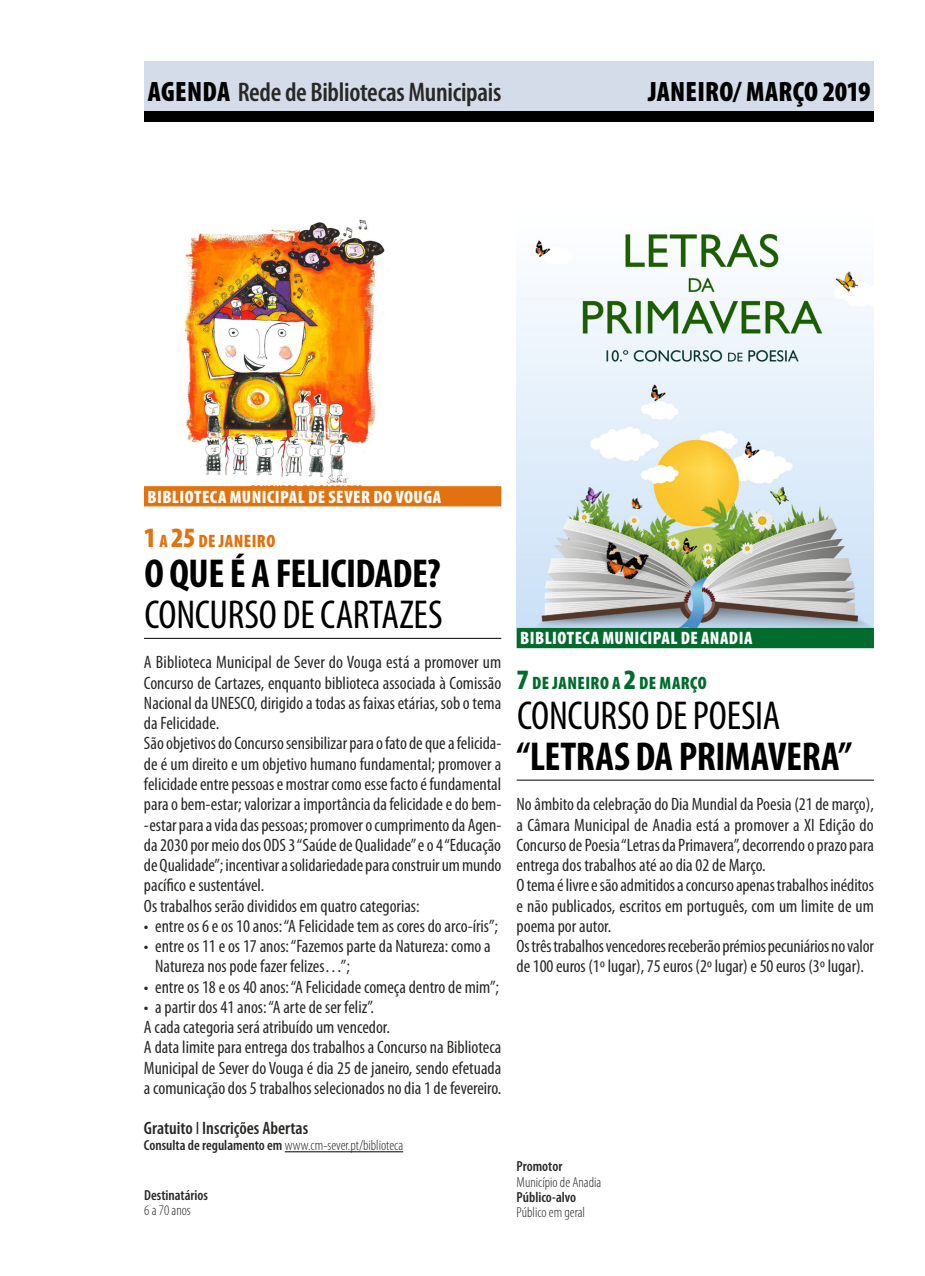
<style>
.page{position:relative;width:925px;height:1276px;background:#fff}
.page>*{position:absolute;margin:0;border:0;box-sizing:border-box;transform-origin:0 0}
.t1{font:700 condensed 40.5px "Myriad Pro";letter-spacing:-.01em;color:#000}
.t2{font:condensed 40.5px "Myriad Pro";letter-spacing:-.005em;color:#000}
.t3{font:900 condensed 28.12px "Myriad Pro";letter-spacing:.005em;color:#000}
.t4{font:600 condensed 27px "Myriad Pro";letter-spacing:-.01em;color:#282827}
.t5{font:condensed 18px/20.2px "Myriad Pro";color:#282827}
.t6{font:900 condensed 18px "Myriad Pro";letter-spacing:.025em;color:#fff}
.t7{font:600 condensed 18px "Myriad Pro";color:#282827}
.t8{font:900 condensed 18px "Myriad Pro";letter-spacing:.025em;color:#006b2d}
.t9{font:900 condensed 18px "Myriad Pro";letter-spacing:.025em;color:#e1720e}
.t10{font:300 condensed 14.62px "Myriad Pro";color:#282827}
.t11{font:600 condensed 14.62px "Myriad Pro";color:#282827}
.s1{font-weight:900;font-size:28.12px;color:#000}
.s2{font-size:28.12px}
.s3{font-weight:400}
.s4{font-weight:600}
</style>
<div class="page">
<div style="left:144px;top:61px;width:730px;height:50px;background:#d5dce9"></div>
<div style="left:144px;top:111px;width:730px;height:11px;background:#000"></div>
<img style="left:517px;top:233px;width:357px;height:395px">
<div style="left:517px;top:628px;width:357px;height:20px;background:#006b2d"></div>
<hr style="left:517px;top:780px;width:357px;height:1px;background:#000">
<img style="left:184px;top:219px;width:201px;height:267px">
<div style="left:144px;top:486px;width:357px;height:20px;background:#e1720e"></div>
<hr style="left:144px;top:638px;width:357px;height:1px;background:#000">
<hr style="left:285px;top:1151px;width:118px;height:1px;background:#000">
<h3 class="t4" style="left:148px;top:78px;width:355px"><span class="s1">AGENDA</span> Rede de Bibliotecas Municipais</h3>
<h2 class="t3" style="left:648px;top:76px;width:224px">JANEIRO/ MARÇO 2019</h2>
<p class="t6" style="left:148px;top:486px;width:295px">BIBLIOTECA MUNICIPAL DE SEVER DO VOUGA</p>
<p class="t9" style="left:144px;top:531px;width:133px"><span class="s2">1</span> A <span class="s2">25</span> DE JANEIRO</p>
<h1 class="t1" style="left:144px;top:551px;width:298px">O QUE É A FELICIDADE?</h1>
<h1 class="t2" style="left:144px;top:592px;width:300px">CONCURSO DE CARTAZES</h1>
<p class="t5" style="left:144px;top:653px;width:359px">A Biblioteca Municipal de Sever do Vouga está a promover um Concurso de Cartazes, enquanto biblioteca associada à Comissão Nacional da UNESCO, dirigido a todas as faixas etárias, sob o tema da Felicidade.<br>São objetivos do Concurso sensibilizar para o fato de que a felicida&shy;de é um direito e um objetivo humano fundamental; promover a felicidade entre pessoas e mostrar como esse facto é fundamental para o bem-estar; valorizar a importância da felicidade e do bem--estar para a vida das pessoas; promover o cumprimento da Agen&shy;da 2030 por meio dos ODS 3 “Saúde de Qualidade” e o 4 “Educação de Qualidade”; incentivar a solidariedade para construir um mundo pacífico e sustentável.<br>Os trabalhos serão divididos em quatro categorias:</p>
<p class="t5" style="left:144px;top:916px;width:355px">• entre os 6 e os 10 anos: “A Felicidade tem as cores do arco-íris”;</p>
<p class="t5" style="left:155px;top:936px;width:337px;text-indent:-11px">• entre os 11 e os 17 anos: “Fazemos parte da Natureza: como a<br>Natureza nos pode fazer felizes…”;</p>
<p class="t5" style="left:144px;top:977px;width:356px">• entre os 18 e os 40 anos: “A Felicidade começa dentro de mim”;</p>
<p class="t5" style="left:144px;top:997px;width:359px">• a partir dos 41 anos: “A arte de ser feliz”.<br>A cada categoria será atribuído um vencedor.<br>A data limite para entrega dos trabalhos a Concurso na Biblioteca Municipal de Sever do Vouga é dia 25 de janeiro, sendo efetuada a comunicação dos 5 trabalhos selecionados no dia 1 de fevereiro.</p>
<p class="t7" style="left:144px;top:1118px;width:166px">Gratuito <span class="s3">I</span> Inscrições Abertas</p>
<p class="t10" style="left:144px;top:1137px;width:261px"><span class="s4">Consulta de regulamento em</span> www.cm-sever.pt/biblioteca</p>
<p class="t11" style="left:144px;top:1186px;width:65px">Destinatários</p>
<p class="t10" style="left:144px;top:1202px;width:48px">6 a 70 anos</p>
<p class="t6" style="left:520px;top:628px;width:234px">BIBLIOTECA MUNICIPAL DE ANADIA</p>
<p class="t8" style="left:517px;top:672px;width:192px"><span class="s2">7</span> DE JANEIRO A <span class="s2">2</span> DE MARÇO</p>
<h1 class="t2" style="left:517px;top:694px;width:265px">CONCURSO DE POESIA</h1>
<h1 class="t1" style="left:517px;top:734px;width:337px">“LETRAS DA PRIMAVERA”</h1>
<p class="t5" style="left:517px;top:794px;width:359px">No âmbito da celebração do Dia Mundial da Poesia (21 de março), a Câmara Municipal de Anadia está a promover a XI Edição do Concurso de Poesia “Letras da Primavera”, decorrendo o prazo para entrega dos trabalhos até ao dia 02 de Março.<br>O tema é livre e são admitidos a concurso apenas trabalhos inéditos e não publicados, escritos em português, com um limite de um poema por autor.<br>Os três trabalhos vencedores receberão prémios pecuniários no valor de 100 euros (1º lugar), 75 euros (2º lugar) e 50 euros (3º lugar).</p>
<p class="t11" style="left:517px;top:1158px;width:47px">Promotor</p>
<p class="t10" style="left:517px;top:1174px;width:86px">Município de Anadia</p>
<p class="t11" style="left:517px;top:1188px;width:61px">Público-alvo</p>
<p class="t10" style="left:517px;top:1204px;width:70px">Público em geral</p>
</div>
